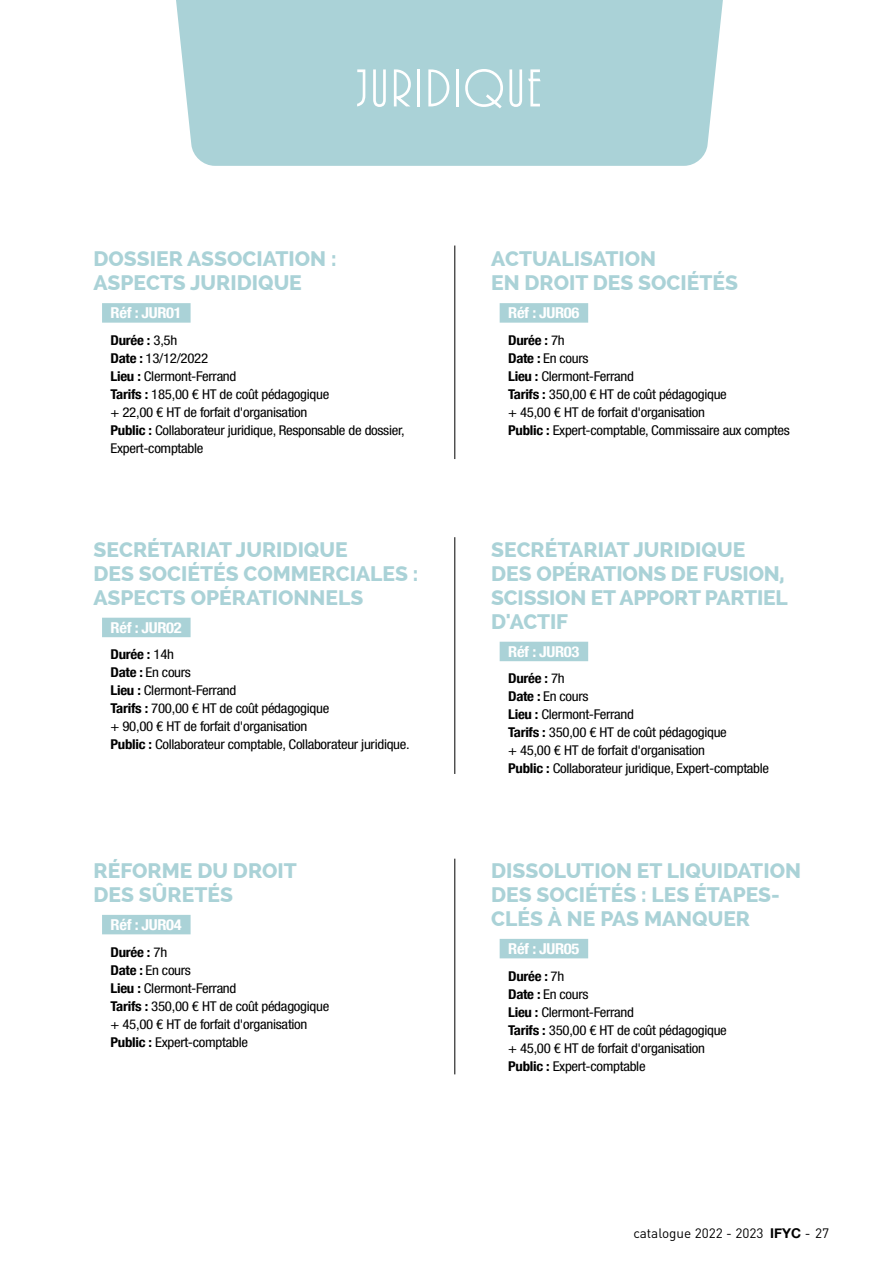
<style>
.page{position:relative;width:893px;height:1263px;background:#fff}
.page>*{position:absolute;margin:0;border:0;box-sizing:border-box;transform-origin:0 0}
.t1{font:55.5px "ARBONNIE";letter-spacing:.05em;color:#fff}
.t2{font:800 21px/24px "Raleway";color:#aad2d7}
.t3{font:700 condensed 15px "Helvetica Neue";letter-spacing:-.02em;color:#fff;scale:1.1 1}
.t4{font:condensed 13.5px/18px "Helvetica Neue LT Std";letter-spacing:-.02em;color:#000;scale:1.1 1}
.t5{font:700 condensed 13.5px "Helvetica Neue";letter-spacing:-.02em;color:#000;scale:1.1 1}
.t6{font:13.5px "DIN";color:#000}
.s1{font-family:"Helvetica Neue LT Std";font-weight:400}
.s2{font-family:"Helvetica Neue";font-weight:700}
</style>
<div class="page">
<div style="left:176px;top:0;width:547px;height:166px;background:#aad2d7"></div>
<div style="left:102px;top:915px;width:89px;height:19px;background:#aad2d7"></div>
<div style="left:500px;top:939px;width:88px;height:19px;background:#aad2d7"></div>
<div style="left:102px;top:303px;width:89px;height:20px;background:#aad2d7"></div>
<div style="left:500px;top:303px;width:88px;height:20px;background:#aad2d7"></div>
<div style="left:102px;top:618px;width:89px;height:19px;background:#aad2d7"></div>
<div style="left:500px;top:642px;width:88px;height:19px;background:#aad2d7"></div>
<hr style="left:455px;top:245px;width:1px;height:214px;background:#000">
<hr style="left:455px;top:537px;width:1px;height:237px;background:#000">
<hr style="left:455px;top:859px;width:1px;height:215px;background:#000">
<h1 class="t1" style="left:357px;top:60px;width:186px">JURIDIQUE</h1>
<h2 class="t2" style="left:94px;top:247px;width:245px">DOSSIER ASSOCIATION :<br>ASPECTS JURIDIQUE</h2>
<p class="t3" style="left:111px;top:301px;width:66px">Réf : JUR01</p>
<p class="t5" style="left:111px;top:329px;width:62px">Durée : <span class="s1">3,5h</span></p>
<p class="t4" style="left:111px;top:349px;width:269px"><span class="s2">Date :</span> 13/12/2022<br><span class="s2">Lieu :</span> Clermont-Ferrand<br><span class="s2">Tarifs :</span> 185,00 € HT de coût pédagogique<br>+ 22,00 € HT de forfait d'organisation<br><span class="s2">Public :</span> Collaborateur juridique, Responsable de dossier, Expert-comptable</p>
<h2 class="t2" style="left:94px;top:538px;width:326px">SECRÉTARIAT JURIDIQUE<br>DES SOCIÉTÉS COMMERCIALES :<br>ASPECTS OPÉRATIONNELS</h2>
<p class="t3" style="left:111px;top:615px;width:66px">Réf : JUR02</p>
<p class="t5" style="left:111px;top:643px;width:59px">Durée : <span class="s1">14h</span></p>
<p class="t4" style="left:111px;top:664px;width:273px"><span class="s2">Date :</span> En cours<br><span class="s2">Lieu :</span> Clermont-Ferrand<br><span class="s2">Tarifs :</span> 700,00 € HT de coût pédagogique<br>+ 90,00 € HT de forfait d'organisation<br><span class="s2">Public :</span> Collaborateur comptable, Collaborateur juridique.</p>
<h2 class="t2" style="left:94px;top:859px;width:205px">RÉFORME DU DROIT<br>DES SÛRETÉS</h2>
<p class="t3" style="left:111px;top:912px;width:66px">Réf : JUR04</p>
<p class="t5" style="left:111px;top:940px;width:53px">Durée : <span class="s1">7h</span></p>
<p class="t4" style="left:111px;top:961px;width:200px"><span class="s2">Date :</span> En cours<br><span class="s2">Lieu :</span> Clermont-Ferrand<br><span class="s2">Tarifs :</span> 350,00 € HT de coût pédagogique + 45,00 € HT de forfait d'organisation<br><span class="s2">Public :</span> Expert-comptable</p>
<h2 class="t2" style="left:491px;top:247px;width:248px">ACTUALISATION<br>EN DROIT DES SOCIÉTÉS</h2>
<p class="t3" style="left:508px;top:301px;width:66px">Réf : JUR06</p>
<p class="t5" style="left:508px;top:329px;width:53px">Durée : <span class="s1">7h</span></p>
<p class="t4" style="left:508px;top:349px;width:258px"><span class="s2">Date :</span> En cours<br><span class="s2">Lieu :</span> Clermont-Ferrand<br><span class="s2">Tarifs :</span> 350,00 € HT de coût pédagogique<br>+ 45,00 € HT de forfait d'organisation<br><span class="s2">Public :</span> Expert-comptable, Commissaire aux comptes</p>
<h2 class="t2" style="left:491px;top:538px;width:298px">SECRÉTARIAT JURIDIQUE<br>DES OPÉRATIONS DE FUSION,<br>SCISSION ET APPORT PARTIEL<br>D'ACTIF</h2>
<p class="t3" style="left:508px;top:639px;width:66px">Réf : JUR03</p>
<p class="t5" style="left:508px;top:667px;width:53px">Durée : <span class="s1">7h</span></p>
<p class="t4" style="left:508px;top:688px;width:239px"><span class="s2">Date :</span> En cours<br><span class="s2">Lieu :</span> Clermont-Ferrand<br><span class="s2">Tarifs :</span> 350,00 € HT de coût pédagogique<br>+ 45,00 € HT de forfait d'organisation<br><span class="s2">Public :</span> Collaborateur juridique, Expert-comptable</p>
<h2 class="t2" style="left:491px;top:859px;width:311px">DISSOLUTION ET LIQUIDATION<br>DES SOCIÉTÉS : LES ÉTAPES-<br>CLÉS À NE PAS MANQUER</h2>
<p class="t3" style="left:508px;top:936px;width:66px">Réf : JUR05</p>
<p class="t5" style="left:508px;top:964px;width:53px">Durée : <span class="s1">7h</span></p>
<p class="t4" style="left:508px;top:985px;width:200px"><span class="s2">Date :</span> En cours<br><span class="s2">Lieu :</span> Clermont-Ferrand<br><span class="s2">Tarifs :</span> 350,00 € HT de coût pédagogique + 45,00 € HT de forfait d'organisation<br><span class="s2">Public :</span> Expert-comptable</p>
<p class="t6" style="left:633px;top:1225px;width:197px">catalogue 2022 - 2023 <span class="s2">IFYC</span> - 27</p>
</div>
